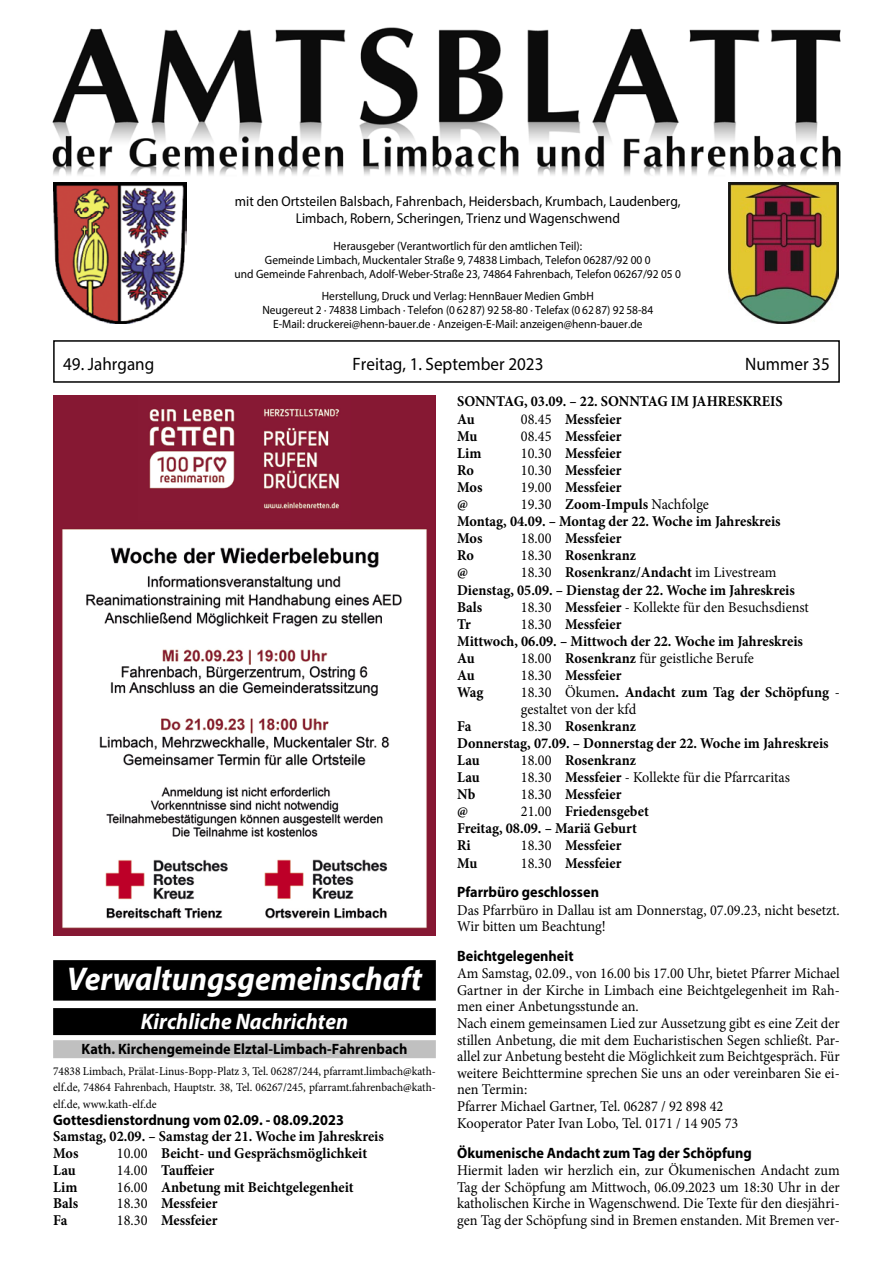
<style>
.page{position:relative;width:893px;height:1263px;background:#fff}
.page>*{position:absolute;margin:0;border:0;box-sizing:border-box;transform-origin:0 0}
.t1{font:italic 700 33px "Myriad Pro";color:#fff;scale:.95 1}
.t2{font:italic 700 22.5px "Myriad Pro";color:#fff;scale:.95 1}
.t3{font:18px "Myriad Pro";color:#000;scale:.95 1}
.t4{font:15px/16.6px "Minion Pro";color:#000;scale:.95 1}
.t5{font:700 15px/17.1px "Minion Pro";color:#000;scale:.95 1}
.t6{font:700 15px "Myriad Pro";color:#000;scale:.95 1}
.t7{font:14.25px/17px "Myriad Pro";color:#000;text-align:center;scale:.95 1}
.t8{font:12px/14px "Myriad Pro";color:#000;text-align:center;scale:.95 1}
.t9{font:12px/16.5px "Minion Pro";color:#000;text-align:justify;scale:.95 1}
.s1{font-weight:400}
.s2{font-weight:700}
</style>
<div class="page">
<img style="left:52px;top:27px;width:789px;height:156px">
<div style="left:53px;top:340px;width:787px;height:43px;border:2px solid #000"></div>
<img style="left:54px;top:183px;width:132px;height:140px">
<img style="left:728px;top:183px;width:110px;height:140px">
<div style="left:53px;top:960px;width:383px;height:41px;background:#000"></div>
<div style="left:53px;top:1008px;width:383px;height:27px;background:#000"></div>
<div style="left:53px;top:1040px;width:383px;height:18px;background:#c0c0c0"></div>
<img style="left:53px;top:395px;width:383px;height:541px">
<p class="t7" style="left:235px;top:193px;width:471px">mit den Ortsteilen Balsbach, Fahrenbach, Heidersbach, Krumbach, Laudenberg,<br>Limbach, Robern, Scheringen, Trienz und Wagenschwend</p>
<p class="t8" style="left:235px;top:239px;width:471px">Herausgeber (Verantwortlich für den amtlichen Teil):<br>Gemeinde Limbach, Muckentaler Straße 9, 74838 Limbach, Telefon 06287/92 00 0<br>und Gemeinde Fahrenbach, Adolf-Weber-Straße 23, 74864 Fahrenbach, Telefon 06267/92 05 0</p>
<p class="t8" style="left:262px;top:289px;width:413px">Herstellung, Druck und Verlag: HennBauer Medien GmbH<br>Neugereut 2 · 74838 Limbach · Telefon (0 62 87) 92 58-80 · Telefax (0 62 87) 92 58-84<br>E-Mail: druckerei@henn-bauer.de · Anzeigen-E-Mail: anzeigen@henn-bauer.de</p>
<p class="t3" style="left:63px;top:353px;width:98px">49. Jahrgang</p>
<p class="t3" style="left:353px;top:353px;width:202px">Freitag, 1. September 2023</p>
<p class="t3" style="left:745px;top:353px;width:90px">Nummer 35</p>
<p class="t5" style="left:457px;top:393px;width:344px">SONNTAG, 03.09. – 22. SONNTAG IM JAHRESKREIS<br>Au</p>
<p class="t5" style="left:521px;top:410px;width:107px"><span class="s1">08.45</span> Messfeier</p>
<p class="t5" style="left:457px;top:427px;width:23px">Mu</p>
<p class="t5" style="left:521px;top:427px;width:107px"><span class="s1">08.45</span> Messfeier</p>
<p class="t5" style="left:457px;top:444px;width:27px">Lim</p>
<p class="t5" style="left:521px;top:444px;width:107px"><span class="s1">10.30</span> Messfeier</p>
<p class="t5" style="left:457px;top:461px;width:19px">Ro</p>
<p class="t5" style="left:521px;top:461px;width:107px"><span class="s1">10.30</span> Messfeier</p>
<p class="t5" style="left:457px;top:478px;width:28px">Mos</p>
<p class="t5" style="left:521px;top:478px;width:107px"><span class="s1">19.00</span> Messfeier</p>
<p class="t5" style="left:457px;top:495px;width:13px">@</p>
<p class="t5" style="left:457px;top:495px;width:342px;text-indent:64px"><span class="s1">19.30</span> Zoom-Impuls <span class="s1">Nachfolge<br></span>Montag, 04.09. – Montag der 22. Woche im Jahreskreis<br>Mos</p>
<p class="t5" style="left:521px;top:530px;width:107px"><span class="s1">18.00</span> Messfeier</p>
<p class="t5" style="left:457px;top:547px;width:19px">Ro</p>
<p class="t5" style="left:521px;top:547px;width:123px"><span class="s1">18.30</span> Rosenkranz</p>
<p class="t5" style="left:457px;top:564px;width:13px">@</p>
<p class="t5" style="left:457px;top:564px;width:357px;text-indent:64px"><span class="s1">18.30</span> Rosenkranz/Andacht <span class="s1">im Livestream<br></span>Dienstag, 05.09. – Dienstag der 22. Woche im Jahreskreis<br>Bals</p>
<p class="t4" style="left:521px;top:599px;width:305px">18.30 <span class="s2">Messfeier</span> - Kollekte für den Besuchsdienst</p>
<p class="t5" style="left:457px;top:615px;width:366px;text-indent:64px"><span class="s1">18.30</span> Messfeier<br>Mittwoch, 06.09. – Mittwoch der 22. Woche im Jahreskreis<br>Au</p>
<p class="t5" style="left:457px;top:615px;width:16px">Tr</p>
<p class="t4" style="left:521px;top:650px;width:247px">18.00 <span class="s2">Rosenkranz</span> für geistliche Berufe</p>
<p class="t5" style="left:457px;top:666px;width:20px">Au</p>
<p class="t5" style="left:521px;top:666px;width:107px"><span class="s1">18.30</span> Messfeier</p>
<p class="t5" style="left:457px;top:684px;width:29px">Wag</p>
<p class="t4" style="left:521px;top:684px;width:337px">18.30 Ökumen<span class="s2">. Andacht zum Tag der Schöpfung</span> - gestaltet von der kfd</p>
<p class="t5" style="left:457px;top:717px;width:17px">Fa</p>
<p class="t5" style="left:457px;top:717px;width:393px;text-indent:64px"><span class="s1">18.30</span> Rosenkranz<br>Donnerstag, 07.09. – Donnerstag der 22. Woche im Jahreskreis<br>Lau</p>
<p class="t5" style="left:521px;top:751px;width:123px"><span class="s1">18.00</span> Rosenkranz</p>
<h1 class="t1" style="left:67px;top:958px;width:375px">Verwaltungsgemeinschaft</h1>
<h2 class="t2" style="left:141px;top:1007px;width:220px">Kirchliche Nachrichten</h2>
<p class="t6" style="left:82px;top:1039px;width:344px">Kath. Kirchengemeinde Elztal-Limbach-Fahrenbach</p>
<p class="t9" style="left:53px;top:1063px;width:404px">74838 Limbach, Prälat-Linus-Bopp-Platz 3, Tel. 06287/244, pfarramt.limbach@kath&shy;elf.de, 74864 Fahrenbach, Hauptstr. 38, Tel. 06267/245, pfarramt.fahrenbach@kath&shy;elf.de, www.kath-elf.de</p>
<p class="t6" style="left:53px;top:1110px;width:308px">Gottesdienstordnung vom 02.09. - 08.09.2023</p>
<p class="t5" style="left:53px;top:1128px;width:350px">Samstag, 02.09. – Samstag der 21. Woche im Jahreskreis<br>Mos</p>
<p class="t5" style="left:117px;top:1144px;width:265px"><span class="s1">10.00</span> Beicht- und Gesprächsmöglichkeit</p>
<p class="t5" style="left:53px;top:1161px;width:25px">Lau</p>
<p class="t5" style="left:117px;top:1161px;width:104px"><span class="s1">14.00</span> Tauffeier</p>
<p class="t5" style="left:53px;top:1178px;width:27px">Lim</p>
<p class="t5" style="left:117px;top:1178px;width:251px"><span class="s1">16.00</span> Anbetung mit Beichtgelegenheit</p>
<p class="t5" style="left:53px;top:1195px;width:28px">Bals</p>
<p class="t5" style="left:117px;top:1195px;width:107px"><span class="s1">18.30</span> Messfeier</p>
<p class="t5" style="left:53px;top:1211px;width:17px">Fa</p>
<p class="t5" style="left:117px;top:1211px;width:107px"><span class="s1">18.30</span> Messfeier</p>
<p class="t5" style="left:457px;top:768px;width:25px">Lau</p>
<p class="t4" style="left:521px;top:769px;width:285px">18.30 <span class="s2">Messfeier</span> - Kollekte für die Pfarrcaritas</p>
<p class="t5" style="left:457px;top:786px;width:21px">Nb</p>
<p class="t5" style="left:521px;top:786px;width:107px"><span class="s1">18.30</span> Messfeier</p>
<p class="t5" style="left:457px;top:803px;width:13px">@</p>
<p class="t5" style="left:457px;top:803px;width:203px;text-indent:64px"><span class="s1">21.00</span> Friedensgebet<br>Freitag, 08.09. – Mariä Geburt<br>Ri</p>
<p class="t5" style="left:521px;top:837px;width:107px"><span class="s1">18.30</span> Messfeier</p>
<p class="t5" style="left:457px;top:854px;width:23px">Mu</p>
<p class="t5" style="left:521px;top:854px;width:107px"><span class="s1">18.30</span> Messfeier</p>
<p class="t6" style="left:457px;top:883px;width:151px">Pfarrbüro geschlossen</p>
<p class="t4" style="left:457px;top:901px;width:404px">Das Pfarrbüro in Dallau ist am Donnerstag, 07.09.23, nicht besetzt.<br>Wir bitten um Beachtung!</p>
<p class="t6" style="left:457px;top:946px;width:124px">Beichtgelegenheit</p>
<p class="t4" style="left:457px;top:965px;width:404px">Am Samstag, 02.09., von 16.00 bis 17.00 Uhr, bietet Pfarrer Michael Gartner in der Kirche in Limbach eine Beichtgelegenheit im Rah&shy;men einer Anbetungsstunde an.<br>Nach einem gemeinsamen Lied zur Aussetzung gibt es eine Zeit der stillen Anbetung, die mit dem Eucharistischen Segen schließt. Par&shy;allel zur Anbetung besteht die Möglichkeit zum Beichtgespräch. Für weitere Beichttermine sprechen Sie uns an oder vereinbaren Sie ei&shy;nen Termin:<br>Pfarrer Michael Gartner, Tel. 06287 / 92 898 42<br>Kooperator Pater Ivan Lobo, Tel. 0171 / 14 905 73</p>
<p class="t6" style="left:457px;top:1143px;width:312px">Ökumenische Andacht zum Tag der Schöpfung</p>
<p class="t4" style="left:457px;top:1162px;width:404px;text-align:justify">Hiermit laden wir herzlich ein, zur Ökumenischen Andacht zum Tag der Schöpfung am Mittwoch, 06.09.2023 um 18:30 Uhr in der katholischen Kirche in Wagenschwend. Die Texte für den diesjähri&shy;gen Tag der Schöpfung sind in Bremen enstanden. Mit Bremen ver-</p>
</div>
